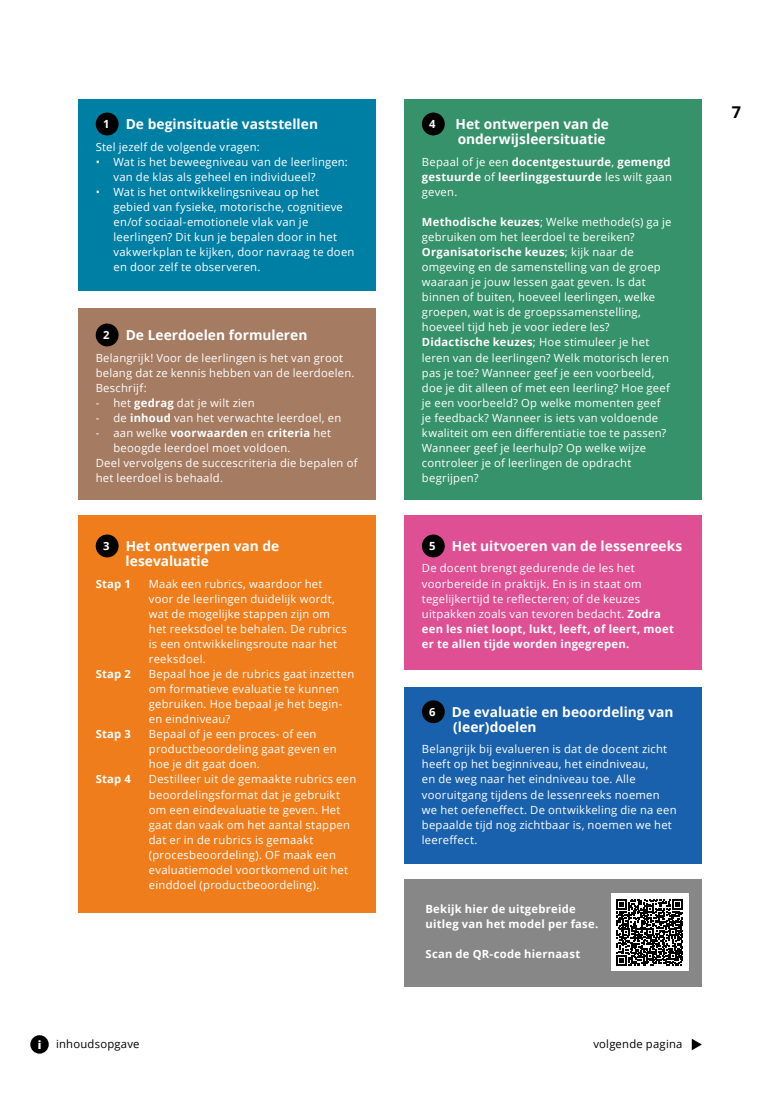
<style>
.page{position:relative;width:780px;height:1099px;background:#fff}
.page>*{position:absolute;margin:0;border:0;box-sizing:border-box;transform-origin:0 0}
.t1{font:700 16.25px "Open Sans";color:#000}
.tussenkopje{font:700 13.75px/15px "Open Sans";letter-spacing:.005em;color:#fff}
.plat{font:700 13.75px "Open Sans";letter-spacing:.005em;color:#fff}
.plat-2{font:11.25px/15px "Open Sans";letter-spacing:.02em;color:#fff}
.plat_inspringen{font:11.25px/15px "Open Sans";letter-spacing:.02em;color:#fff}
.plat-3{font:700 11.25px/15.1px "Open Sans";letter-spacing:.02em;color:#fff}
.plat-4{font:11.25px "Open Sans";letter-spacing:.02em;color:#000}
.plat_inspringen-2{font:700 11.25px "Open Sans";letter-spacing:.015em;color:#fff}
.kopje_13{font:700 11.25px "Open Sans";color:#fff}
.plat-5{font:800 11.25px "Open Sans";color:#fff}
.s1{font-weight:700}
.s2{font-weight:400}
</style>
<div class="page">
<svg style="left:691px;top:1038px;width:10px;height:12px"></svg>
<div style="left:30px;top:1035px;width:19px;height:18px;background:#000;border-radius:50%"></div>
<div style="left:78px;top:99px;width:298px;height:192px;background:#007fa5"></div>
<div style="left:404px;top:99px;width:298px;height:401px;background:#36926b"></div>
<div style="left:78px;top:308px;width:298px;height:192px;background:#a57b62"></div>
<div style="left:78px;top:516px;width:298px;height:396px;background:#ef7d1b"></div>
<div style="left:404px;top:516px;width:298px;height:154px;background:#df4f94"></div>
<div style="left:404px;top:687px;width:298px;height:176px;background:#1961ac"></div>
<div style="left:404px;top:879px;width:298px;height:107px;background:#878787"></div>
<div style="left:610px;top:893px;width:78px;height:78px;background:#fff"></div>
<svg style="left:616px;top:899px;width:66px;height:66px"></svg>
<div style="left:96px;top:113px;width:23px;height:22px;background:#000;border-radius:50%"></div>
<div style="left:96px;top:323px;width:23px;height:23px;background:#000;border-radius:50%"></div>
<div style="left:96px;top:534px;width:23px;height:23px;background:#000;border-radius:50%"></div>
<div style="left:422px;top:113px;width:23px;height:22px;background:#000;border-radius:50%"></div>
<div style="left:422px;top:534px;width:23px;height:23px;background:#000;border-radius:50%"></div>
<div style="left:422px;top:700px;width:23px;height:23px;background:#000;border-radius:50%"></div>
<p class="kopje_13" style="left:103px;top:116px;width:8px">1</p>
<p class="plat" style="left:126px;top:114px;width:194px">De beginsituatie vaststellen</p>
<p class="plat-2" style="left:96px;top:139px;width:165px">Stel jezelf de volgende vragen:</p>
<p class="plat_inspringen" style="left:113px;top:154px;width:236px;text-indent:-18px">• Wat is het beweegniveau van de leerlingen: van de klas als geheel en individueel?</p>
<p class="plat_inspringen" style="left:113px;top:184px;width:242px;text-indent:-18px">• Wat is het ontwikkelingsniveau op het gebied van fysieke, motorische, cognitieve en/of sociaal-emotionele vlak van je leerlingen? Dit kun je bepalen door in het vakwerkplan te kijken, door navraag te doen en door zelf te observeren.</p>
<p class="kopje_13" style="left:103px;top:327px;width:8px">2</p>
<p class="tussenkopje" style="left:126px;top:327px;width:183px">De Leerdoelen formuleren</p>
<p class="plat-2" style="left:96px;top:349px;width:260px">Belangrijk! Voor de leerlingen is het van groot belang dat ze kennis hebben van de leerdoelen.<br>Beschrijf:</p>
<p class="plat_inspringen" style="left:96px;top:395px;width:160px">- het <span class="s1">gedrag</span> dat je wilt zien</p>
<p class="plat_inspringen" style="left:96px;top:410px;width:247px">- de <span class="s1">inhoud</span> van het verwachte leerdoel, en</p>
<p class="plat_inspringen" style="left:113px;top:425px;width:219px;text-indent:-18px">- aan welke <span class="s1">voorwaarden</span> en <span class="s1">criteria</span> het beoogde leerdoel moet voldoen.</p>
<p class="plat-2" style="left:96px;top:455px;width:263px">Deel vervolgens de succescriteria die bepalen of het leerdoel is behaald.</p>
<p class="kopje_13" style="left:103px;top:538px;width:8px">3</p>
<p class="tussenkopje" style="left:126px;top:538px;width:155px">Het ontwerpen van de</p>
<p class="tussenkopje" style="left:125px;top:553px;width:85px">lesevaluatie</p>
<p class="plat_inspringen-2" style="left:96px;top:575px;width:37px">Stap 1</p>
<p class="plat_inspringen" style="left:149px;top:575px;width:199px">Maak een rubrics, waardoor het voor de leerlingen duidelijk wordt, wat de mogelijke stappen zijn om het reeksdoel te behalen. De rubrics is een ontwikkelingsroute naar het reeksdoel.</p>
<p class="plat_inspringen-2" style="left:96px;top:666px;width:37px">Stap 2</p>
<p class="plat_inspringen" style="left:149px;top:666px;width:207px">Bepaal hoe je de rubrics gaat inzetten om formatieve evaluatie te kunnen gebruiken. Hoe bepaal je het begin&shy;en eindniveau?</p>
<p class="plat_inspringen-2" style="left:96px;top:726px;width:37px">Stap 3</p>
<p class="plat_inspringen" style="left:149px;top:726px;width:189px">Bepaal of je een proces- of een productbeoordeling gaat geven en hoe je dit gaat doen.</p>
<p class="plat_inspringen-2" style="left:96px;top:771px;width:37px">Stap 4</p>
<p class="plat_inspringen" style="left:149px;top:771px;width:209px">Destilleer uit de gemaakte rubrics een beoordelingsformat dat je gebruikt om een eindevaluatie te geven. Het gaat dan vaak om het aantal stappen dat er in de rubrics is gemaakt (procesbeoordeling). OF maak een evaluatiemodel voortkomend uit het einddoel (productbeoordeling).</p>
<p class="kopje_13" style="left:429px;top:116px;width:8px">4</p>
<p class="tussenkopje" style="left:455px;top:116px;width:155px">Het ontwerpen van de onderwijsleersituatie</p>
<p class="plat-3" style="left:422px;top:154px;width:251px"><span class="s2">Bepaal of je een</span> docentgestuurde<span class="s2">,</span> gemengd gestuurde <span class="s2">of</span> leerlinggestuurde <span class="s2">les wilt gaan geven.</span></p>
<p class="plat-2" style="left:422px;top:214px;width:251px"><span class="s1">Methodische keuzes</span>; Welke methode(s) ga je gebruiken om het leerdoel te bereiken?</p>
<p class="plat-2" style="left:422px;top:244px;width:240px"><span class="s1">Organisatorische keuzes</span>; kijk naar de omgeving en de samenstelling van de groep waaraan je jouw lessen gaat geven. Is dat binnen of buiten, hoeveel leerlingen, welke groepen, wat is de groepssamenstelling, hoeveel tijd heb je voor iedere les?</p>
<p class="plat-2" style="left:422px;top:334px;width:249px"><span class="s1">Didactische keuzes</span>; Hoe stimuleer je het leren van de leerlingen? Welk motorisch leren pas je toe? Wanneer geef je een voorbeeld, doe je dit alleen of met een leerling? Hoe geef je een voorbeeld? Op welke momenten geef je feedback? Wanneer is iets van voldoende kwaliteit om een differentiatie toe te passen?<br>Wanneer geef je leerhulp? Op welke wijze controleer je of leerlingen de opdracht begrijpen?</p>
<p class="kopje_13" style="left:429px;top:538px;width:8px">5</p>
<p class="tussenkopje" style="left:452px;top:538px;width:232px">Het uitvoeren van de lessenreeks</p>
<p class="plat-2" style="left:422px;top:560px;width:253px">De docent brengt gedurende de les het voorbereide in praktijk. En is in staat om tegelijkertijd te reflecteren; of de keuzes uitpakken zoals van tevoren bedacht. <span class="s1">Zodra een les niet loopt, lukt, leeft, of leert, moet er te allen tijde worden ingegrepen.</span></p>
<p class="kopje_13" style="left:429px;top:703px;width:8px">6</p>
<p class="tussenkopje" style="left:452px;top:704px;width:223px">De evaluatie en beoordeling van</p>
<p class="tussenkopje" style="left:453px;top:719px;width:85px">(leer)doelen</p>
<p class="plat-2" style="left:422px;top:741px;width:256px">Belangrijk bij evalueren is dat de docent zicht heeft op het beginniveau, het eindniveau,<br>en de weg naar het eindniveau toe. Alle vooruitgang tijdens de lessenreeks noemen we het oefeneffect. De ontwikkeling die na een bepaalde tijd nog zichtbaar is, noemen we het leereffect.</p>
<p class="plat-3" style="left:425px;top:901px;width:174px">Bekijk hier de uitgebreide uitleg van het model per fase.</p>
<p class="plat-3" style="left:425px;top:946px;width:156px">Scan de QR-code hiernaast</p>
<p class="plat-5" style="left:38px;top:1035px;width:5px">i</p>
<p class="plat-4" style="left:56px;top:1036px;width:85px">inhoudsopgave</p>
<p class="plat-4" style="left:593px;top:1036px;width:91px">volgende pagina</p>
<h1 class="t1" style="left:731px;top:100px;width:11px">7</h1>
</div>
